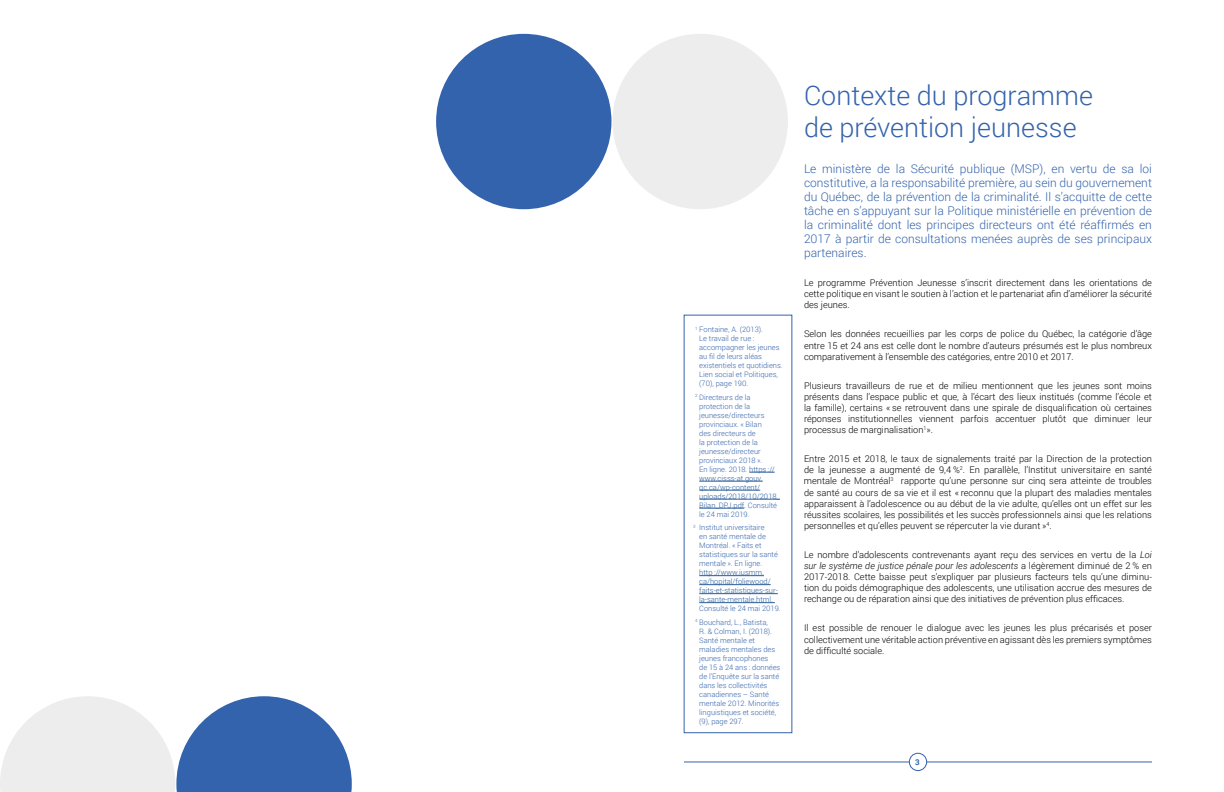
<style>
.page{position:relative;width:1224px;height:792px;background:#fff}
.page>*{position:absolute;margin:0;border:0;box-sizing:border-box;transform-origin:0 0}
.t1{font:300 27px/32px "Roboto";color:#3363ac}
.t2{font:300 12px/14px "Roboto";color:#3363ac;text-align:justify}
.t3{font:300 9.2px/11.1px "Roboto";color:#000;text-align:justify}
.t4{font:700 8px "Roboto";color:#3363ac}
.t5{font:300 7.5px/9px "Roboto";color:#3363ac}
.t6{font:300 7.5px/9px "Roboto";color:#275b9b}
.s1{color:#275b9b}
.s2{font-style:italic}
</style>
<div class="page">
<hr style="left:684px;top:761px;width:468px;height:1px;background:#3363ac">
<div style="left:909px;top:753px;width:18px;height:18px;background:#fff;border-radius:50%"></div>
<div style="left:909px;top:753px;width:18px;height:18px;border:1px solid #3363ac;border-radius:50%"></div>
<div style="left:613px;top:34px;width:175px;height:175px;background:#ededed;border-radius:50%"></div>
<svg style="left:0;top:696px;width:352px;height:96px"></svg>
<div style="left:436px;top:34px;width:175px;height:175px;background:#3363ac;border-radius:50%"></div>
<svg style="left:749px;top:472px;width:26px;height:1px"></svg>
<hr style="left:699px;top:481px;width:64px;height:1px;background:#275b9b">
<hr style="left:699px;top:490px;width:61px;height:1px;background:#275b9b">
<hr style="left:699px;top:499px;width:81px;height:1px;background:#275b9b">
<hr style="left:699px;top:508px;width:45px;height:1px;background:#275b9b">
<hr style="left:699px;top:575px;width:65px;height:1px;background:#275b9b">
<hr style="left:699px;top:584px;width:72px;height:1px;background:#275b9b">
<hr style="left:699px;top:593px;width:79px;height:1px;background:#275b9b">
<hr style="left:699px;top:602px;width:76px;height:1px;background:#275b9b">
<p class="t5" style="left:699px;top:325px;width:85px;text-indent:-4px"><sup>1</sup> Fontaine, A. (2013).<br>Le travail de rue : accompagner les jeunes au fil de leurs aléas existentiels et quotidiens.<br>Lien social et Politiques, (70), page 190.</p>
<p class="t5" style="left:699px;top:392px;width:82px;text-indent:-4px"><sup>2</sup> Directeurs de la protection de la jeunesse/directeurs provinciaux. « Bilan<br>des directeurs de<br>la protection de la jeunesse/directeur provinciaux 2018 ».<br>En ligne. 2018. <span class="s1">https :// www.cisss-at.gouv. qc.ca/wp-content/ uploads/2018/10/2018_<br>Bilan_DPJ.pdf</span>. Consulté le 24 mai 2019.</p>
<p class="t5" style="left:699px;top:523px;width:80px;text-indent:-6px"><sup>3</sup> Institut universitaire<br>en santé mentale de<br>Montréal. « Faits et statistiques sur la santé mentale ». En ligne.</p>
<p class="t6" style="left:699px;top:568px;width:80px">http ://www.iusmm. ca/hopital/foliewood/ faits-et-statistiques-sur&shy;la-sante-mentale.html.</p>
<p class="t5" style="left:695px;top:601px;width:87px;line-height:13.5px;text-indent:4px">Consulté le 24 mai 2019.<br><sup>4</sup> Bouchard, L., Batista,</p>
<p class="t5" style="left:699px;top:626px;width:83px">R. &amp; Colman, I. (2018).<br>Santé mentale et maladies mentales des jeunes francophones<br>de 15 à 24 ans : données de l’Enquête sur la santé dans les collectivités canadiennes – Santé mentale 2012. Minorités linguistiques et société, (9), page 297.</p>
<h1 class="t1" style="left:804px;top:78px;width:291px">Contexte du programme de prévention jeunesse</h1>
<p class="t2" style="left:804px;top:161px;width:350px">Le ministère de la Sécurité publique (MSP), en vertu de sa loi constitutive, a la responsabilité première, au sein du gouvernement du Québec, de la prévention de la criminalité. Il s’acquitte de cette tâche en s’appuyant sur la Politique ministérielle en prévention de la criminalité dont les principes directeurs ont été réaffirmés en 2017 à partir de consultations menées auprès de ses principaux partenaires.</p>
<p class="t3" style="left:804px;top:277px;width:350px">Le programme Prévention Jeunesse s’inscrit directement dans les orientations de cette politique en visant le soutien à l’action et le partenariat afin d’améliorer la sécurité des jeunes.</p>
<p class="t3" style="left:804px;top:328px;width:350px">Selon les données recueillies par les corps de police du Québec, la catégorie d’âge entre 15 et 24 ans est celle dont le nombre d’auteurs présumés est le plus nombreux comparativement à l’ensemble des catégories, entre 2010 et 2017.</p>
<p class="t3" style="left:804px;top:380px;width:350px">Plusieurs travailleurs de rue et de milieu mentionnent que les jeunes sont moins présents dans l’espace public et que, à l’écart des lieux institués (comme l’école et la famille), certains « se retrouvent dans une spirale de disqualification où certaines réponses institutionnelles viennent parfois accentuer plutôt que diminuer leur processus de marginalisation<sup>1</sup>».</p>
<p class="t3" style="left:804px;top:453px;width:350px">Entre 2015 et 2018, le taux de signalements traité par la Direction de la protection de la jeunesse a augmenté de 9,4 %<sup>2</sup>. En parallèle, l’Institut universitaire en santé mentale de Montréal<sup>3</sup> rapporte qu’une personne sur cinq sera atteinte de troubles de santé au cours de sa vie et il est « reconnu que la plupart des maladies mentales apparaissent à l’adolescence ou au début de la vie adulte, qu’elles ont un effet sur les réussites scolaires, les possibilités et les succès professionnels ainsi que les relations personnelles et qu’elles peuvent se répercuter la vie durant »<sup>4</sup>.</p>
<p class="t3" style="left:804px;top:549px;width:350px">Le nombre d’adolescents contrevenants ayant reçu des services en vertu de la <span class="s2">Loi sur le système de justice pénale pour les adolescents</span> a légèrement diminué de 2 % en 2017-2018. Cette baisse peut s’expliquer par plusieurs facteurs tels qu’une diminu&shy;tion du poids démographique des adolescents, une utilisation accrue des mesures de rechange ou de réparation ainsi que des initiatives de prévention plus efficaces.</p>
<p class="t3" style="left:804px;top:622px;width:350px">Il est possible de renouer le dialogue avec les jeunes les plus précarisés et poser collectivement une véritable action préventive en agissant dès les premiers symptômes de difficulté sociale.</p>
<p class="t4" style="left:915px;top:756px;width:6px">3</p>
</div>
